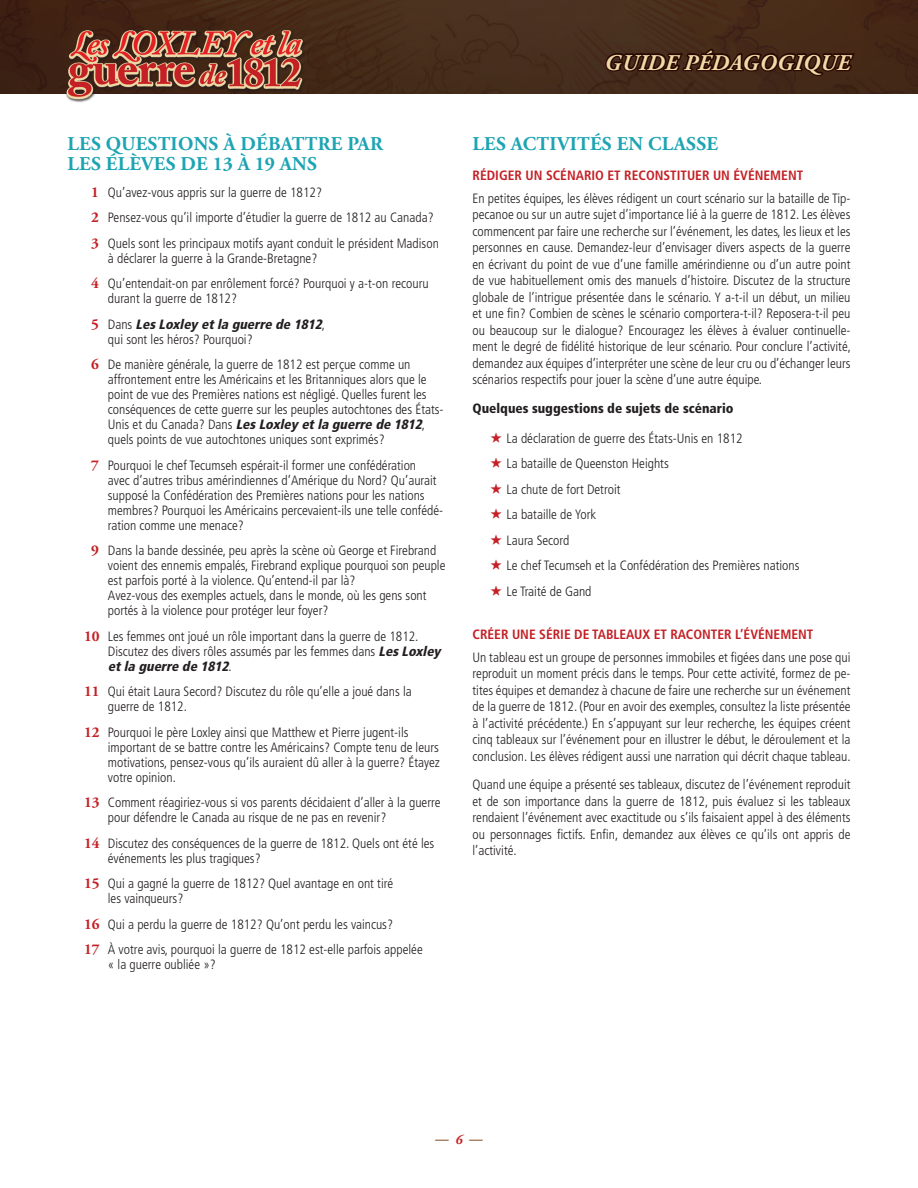
<style>
.page{position:relative;width:918px;height:1188px;background:#fff}
.page>*{position:absolute;margin:0;border:0;box-sizing:border-box;transform-origin:0 0}
.t1{font:italic 700 22.5px "Adobe Garamond Pro";letter-spacing:.015em;color:#efdaa8}
.SUB_TITLE{font:700 19.5px/19.5px "Adobe Garamond Pro";letter-spacing:.015em;color:#1da4b3}
.BULLET_NUMBERS{font:300 condensed 13.5px/15px "Frutiger";color:#231f20}
.REGULAR_TEXT{font:300 condensed 13.5px/16.5px "Frutiger";color:#231f20;text-align:justify}
.BULLET_POINT{font:300 condensed 13.5px "Frutiger";color:#231f20}
.SUB_SUB{font:700 condensed 13.5px "Frutiger";color:#c42025}
.REGULAR_TEXT-2{font:900 condensed 13.5px "Frutiger";color:#231f20}
.t2{font:italic 700 13.5px "Adobe Garamond Pro";color:#7f451c}
.s1{font-family:"Adobe Garamond Pro";font-weight:700;font-stretch:normal;font-size:15px;color:#c42025}
.s2{font-weight:900;font-style:italic}
.s3{font-family:"ST Heiti TC";font-stretch:normal;font-size:12px;color:#c42025}
.s4{color:#c42025}
</style>
<div class="page">
<img style="left:0;top:0;width:918px;height:94px">
<img style="left:66px;top:29px;width:240px;height:73px">
<svg style="left:604px;top:0;width:253px;height:94px;background:#422615"></svg>
<p class="SUB_TITLE" style="left:68px;top:135px;width:317px">LES QUESTIONS À DÉBATTRE PAR<br>LES ÉLÈVES DE 13 À 19 ANS</p>
<p class="BULLET_NUMBERS" style="left:91px;top:185px;width:232px"><span class="s1">1</span> Qu’avez-vous appris sur la guerre de 1812?</p>
<p class="BULLET_NUMBERS" style="left:91px;top:210px;width:344px"><span class="s1">2</span> Pensez-vous qu’il importe d’étudier la guerre de 1812 au Canada?</p>
<p class="BULLET_NUMBERS" style="left:108px;top:236px;width:333px;text-indent:-17px"><span class="s1">3</span> Quels sont les principaux motifs ayant conduit le président Madison à déclarer la guerre à la Grande-Bretagne?</p>
<p class="BULLET_NUMBERS" style="left:108px;top:276px;width:322px;text-indent:-17px"><span class="s1">4</span> Qu’entendait-on par enrôlement forcé? Pourquoi y a-t-on recouru durant la guerre de 1812?</p>
<p class="BULLET_NUMBERS" style="left:108px;top:317px;width:219px;text-indent:-17px"><span class="s1">5</span> D a n s <span class="s2">LesLoxley etla guerre de 1812</span>, qui sont les héros? Pourquoi?</p>
<p class="BULLET_NUMBERS" style="left:108px;top:357px;width:337px;text-indent:-17px"><span class="s1">6</span> De manière générale, la guerre de 1812 est perçue comme un affrontement entre les Américains et les Britanniques alors que le point de vue des Premières nations est négligé. Quelles furent les conséquences de cette guerre sur les peuples autochtones des États-U n i s e t d u C a n a d a ? D a n s <span class="s2">LesLoxley etla guerre de 1812</span>, quels points de vue autochtones uniques sont exprimés?</p>
<p class="BULLET_NUMBERS" style="left:108px;top:458px;width:337px;text-indent:-17px"><span class="s1">7</span> Pourquoi le chef Tecumseh espérait-il former une confédération<br>avec d’autres tribus amérindiennes d’Amérique du Nord? Qu’aurait supposé la Confédération des Premières nations pour les nations membres? Pourquoi les Américains percevaient-ils une telle confédé&shy;ration comme une menace?</p>
<p class="BULLET_NUMBERS" style="left:108px;top:543px;width:339px;text-indent:-17px"><span class="s1">9</span> Dans la bande dessinée, peu après la scène où George et Firebrand voient des ennemis empalés, Firebrand explique pourquoi son peuple est parfois porté à la violence. Qu’entend-il par là?<br>Avez-vous des exemples actuels, dans le monde, où les gens sont portés à la violence pour protéger leur foyer?</p>
<p class="BULLET_NUMBERS" style="left:108px;top:629px;width:338px;text-indent:-24px"><span class="s1">10</span> Les femmes ont joué un rôle important dans la guerre de 1812.<br>Discutez des divers rôles assumés par les femmes dans <span class="s2">LesLoxley etla guerre de 1812</span>.</p>
<p class="BULLET_NUMBERS" style="left:108px;top:684px;width:305px;text-indent:-24px"><span class="s1">11</span> Qui était Laura Secord? Discutez du rôle qu’elle a joué dans la guerre de 1812.</p>
<p class="BULLET_NUMBERS" style="left:108px;top:725px;width:333px;text-indent:-24px"><span class="s1">12</span> Pourquoi le père Loxley ainsi que Matthew et Pierre jugent-ils important de se battre contre les Américains? Compte tenu de leurs motivations, pensez-vous qu’ils auraient dû aller à la guerre? Étayez votre opinion.</p>
<p class="BULLET_NUMBERS" style="left:108px;top:795px;width:334px;text-indent:-24px"><span class="s1">13</span> Comment réagiriez-vous si vos parents décidaient d’aller à la guerre pour défendre le Canada au risque de ne pas en revenir?</p>
<p class="BULLET_NUMBERS" style="left:108px;top:836px;width:328px;text-indent:-24px"><span class="s1">14</span> Discutez des conséquences de la guerre de 1812. Quels ont été les événements les plus tragiques?</p>
<p class="BULLET_NUMBERS" style="left:108px;top:876px;width:287px;text-indent:-24px"><span class="s1">15</span> Qui a gagné la guerre de 1812? Quel avantage en ont tiré les vainqueurs?</p>
<p class="BULLET_NUMBERS" style="left:84px;top:917px;width:310px"><span class="s1">16</span> Qui a perdu la guerre de 1812? Qu’ont perdu les vaincus?</p>
<p class="BULLET_NUMBERS" style="left:108px;top:942px;width:316px;text-indent:-24px"><span class="s1">17</span> À votre avis, pourquoi la guerre de 1812 est-elle parfois appelée « la guerre oubliée »?</p>
<h1 class="t1" style="left:605px;top:50px;width:247px">GUIDE PÉDAGOGIQUE</h1>
<p class="SUB_TITLE" style="left:473px;top:135px;width:247px">LES ACTIVITÉS EN CLASSE</p>
<p class="SUB_SUB" style="left:472px;top:168px;width:332px">RÉDIGER UN SCÉNARIO ET RECONSTITUER UN ÉVÉNEMENT</p>
<p class="REGULAR_TEXT" style="left:472px;top:190px;width:380px">En petites équipes, les élèves rédigent un court scénario sur la bataille de Tip&shy;pecanoe ou sur un autre sujet d’importance lié à la guerre de 1812. Les élèves commencent par faire une recherche sur l’événement, les dates, les lieux et les personnes en cause. Demandez-leur d’envisager divers aspects de la guerre en écrivant du point de vue d’une famille amérindienne ou d’un autre point de vue habituellement omis des manuels d’histoire. Discutez de la structure globale de l’intrigue présentée dans le scénario. Y a-t-il un début, un milieu et une fin? Combien de scènes le scénario comportera-t-il? Reposera-t-il peu ou beaucoup sur le dialogue? Encouragez les élèves à évaluer continuelle&shy;ment le degré de fidélité historique de leur scénario. Pour conclure l’activité, demandez aux équipes d’interpréter une scène de leur cru ou d’échanger leurs scénarios respectifs pour jouer la scène d’une autre équipe.</p>
<p class="REGULAR_TEXT-2" style="left:472px;top:400px;width:263px">Quelques suggestions de sujets de scénario</p>
<p class="BULLET_POINT" style="left:490px;top:430px;width:254px"><span class="s3">★</span> La déclaration de guerre des États-Unis en 1812</p>
<p class="BULLET_POINT" style="left:490px;top:456px;width:180px"><span class="s3">★</span> La bataille de Queenston Heights</p>
<p class="BULLET_POINT" style="left:490px;top:481px;width:132px"><span class="s3">★</span> La chute de fort Detroit</p>
<p class="BULLET_POINT" style="left:490px;top:507px;width:108px"><span class="s3">★</span> La bataille de York</p>
<p class="BULLET_POINT" style="left:490px;top:532px;width:81px"><span class="s3">★</span> Laura Secord</p>
<p class="BULLET_POINT" style="left:490px;top:558px;width:311px"><span class="s3">★</span> Le chef Tecumseh et la Confédération des Premières nations</p>
<p class="BULLET_POINT" style="left:490px;top:583px;width:103px"><span class="s3">★</span> Le Traité de Gand</p>
<p class="SUB_SUB" style="left:472px;top:627px;width:342px">CRÉER UNE SÉRIE DE TABLEAUX ET RACONTER L’ÉVÉNEMENT</p>
<p class="REGULAR_TEXT" style="left:472px;top:649px;width:380px">Un tableau est un groupe de personnes immobiles et figées dans une pose qui reproduit un moment précis dans le temps. Pour cette activité, formez de pe&shy;tites équipes et demandez à chacune de faire une recherche sur un événement de la guerre de 1812. (Pour en avoir des exemples, consultez la liste présentée à l’activité précédente.) En s’appuyant sur leur recherche, les équipes créent cinq tableaux sur l’événement pour en illustrer le début, le déroulement et la conclusion. Les élèves rédigent aussi une narration qui décrit chaque tableau.</p>
<p class="REGULAR_TEXT" style="left:472px;top:776px;width:380px">Quand une équipe a présenté ses tableaux, discutez de l’événement reproduit et de son importance dans la guerre de 1812, puis évaluez si les tableaux rendaient l’événement avec exactitude ou s’ils faisaient appel à des éléments ou personnages fictifs. Enfin, demandez aux élèves ce qu’ils ont appris de l’activité.</p>
<p class="t2" style="left:435px;top:1131px;width:49px">—<span class="s4">6</span>—</p>
</div>
